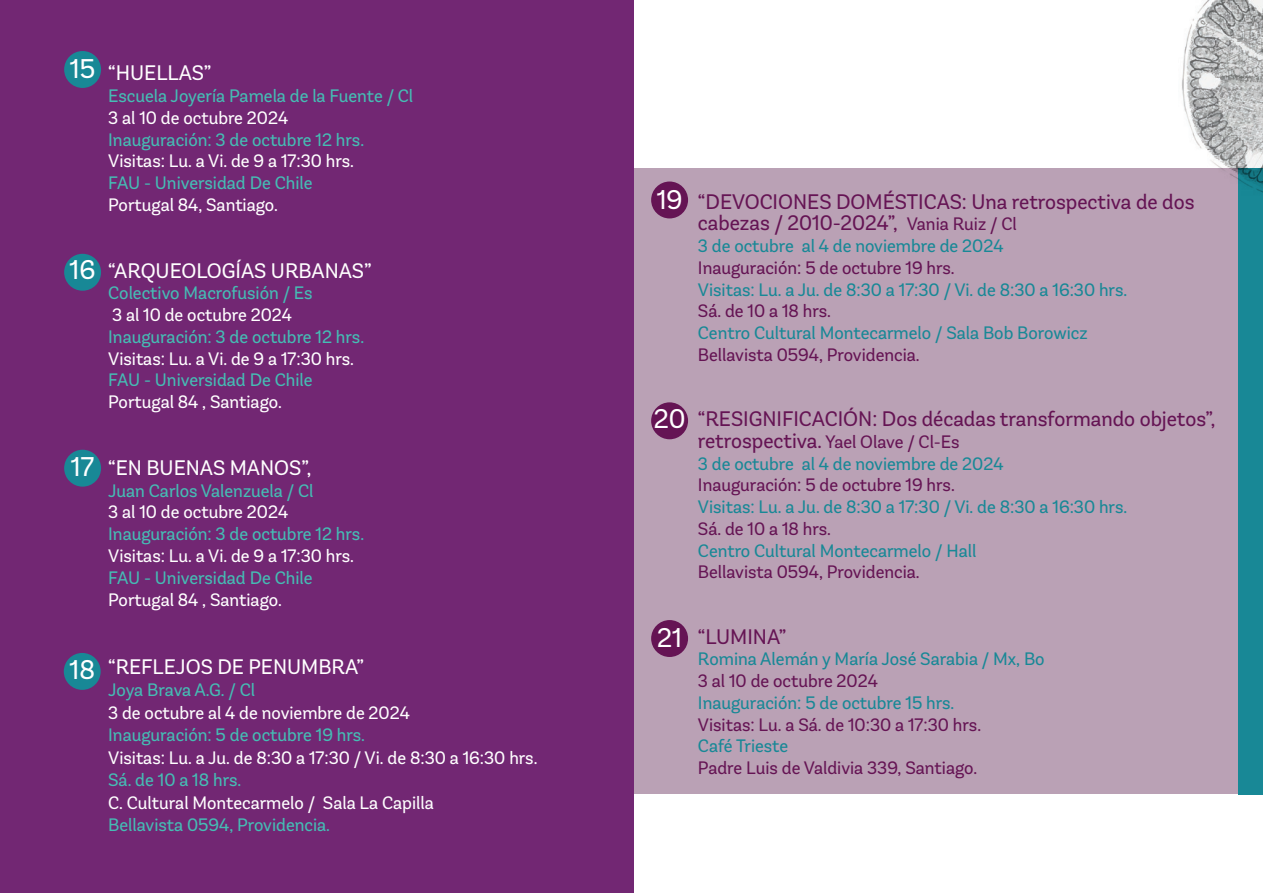
<style>
.page{position:relative;width:1263px;height:893px;background:#fff}
.page>*{position:absolute;margin:0;border:0;box-sizing:border-box;transform-origin:0 0}
.t1{font:27px "Andes Neue Alt 1";color:#fff}
.t2{font:21px/21.8px "Andes Neue Alt 1";color:#651454}
.t3{font:21px "Andes Neue Alt 1";color:#fff}
.t4{font:18px/21.8px "Andes Neue Alt 1";color:#188896}
.t5{font:18px "Andes Neue Alt 1";color:#45bdb4}
.t6{font:18px "Andes Neue Alt 1";color:#fff}
.t7{font:18px "Andes Neue Alt 1";color:#651454}
.s1{font-size:18px}
.s2{font-size:21px;color:#651454}
.s3{color:#651454}
</style>
<div class="page">
<div style="left:626px;top:168px;width:637px;height:626px;background:#baa1b5"></div>
<div style="left:0;top:0;width:634px;height:893px;background:#722773"></div>
<div style="left:1238px;top:168px;width:25px;height:627px;background:#188896"></div>
<div style="left:651px;top:182px;width:37px;height:36px;background:#651454;border-radius:50%"></div>
<div style="left:651px;top:402px;width:37px;height:37px;background:#651454;border-radius:50%"></div>
<div style="left:651px;top:620px;width:37px;height:37px;background:#651454;border-radius:50%"></div>
<img style="left:1182px;top:0;width:81px;height:193px">
<div style="left:64px;top:51px;width:37px;height:37px;background:#188896;border-radius:50%"></div>
<div style="left:64px;top:254px;width:37px;height:37px;background:#188896;border-radius:50%"></div>
<div style="left:64px;top:450px;width:37px;height:37px;background:#188896;border-radius:50%"></div>
<div style="left:64px;top:653px;width:37px;height:37px;background:#188896;border-radius:50%"></div>
<h1 class="t1" style="left:70px;top:52px;width:27px">15</h1>
<p class="t3" style="left:108px;top:60px;width:105px">“HUELLAS”</p>
<p class="t5" style="left:108px;top:85px;width:307px">Escuela Joyería Pamela de la Fuente / Cl</p>
<p class="t6" style="left:108px;top:106px;width:181px">3 al 10 de octubre 2024</p>
<p class="t5" style="left:108px;top:128px;width:257px">Inauguración: 3 de octubre 12 hrs.</p>
<p class="t6" style="left:108px;top:150px;width:247px">Visitas: Lu. a Vi. de 9 a 17:30 hrs.</p>
<p class="t5" style="left:108px;top:172px;width:206px">FAU - Universidad De Chile</p>
<p class="t6" style="left:108px;top:193px;width:171px">Portugal 84, Santiago.</p>
<h1 class="t1" style="left:70px;top:253px;width:27px">16</h1>
<p class="t3" style="left:108px;top:257px;width:265px">“ARQUEOLOGÍAS URBANAS”</p>
<p class="t5" style="left:108px;top:282px;width:206px">Colectivo Macrofusión / Es</p>
<p class="t6" style="left:112px;top:304px;width:181px">3 al 10 de octubre 2024</p>
<p class="t5" style="left:108px;top:325px;width:257px">Inauguración: 3 de octubre 12 hrs.</p>
<p class="t6" style="left:108px;top:347px;width:247px">Visitas: Lu. a Vi. de 9 a 17:30 hrs.</p>
<p class="t5" style="left:108px;top:369px;width:206px">FAU - Universidad De Chile</p>
<p class="t6" style="left:108px;top:391px;width:175px">Portugal 84 , Santiago.</p>
<h1 class="t1" style="left:71px;top:450px;width:25px">17</h1>
<p class="t3" style="left:108px;top:454px;width:205px">“EN BUENAS MANOS”,</p>
<p class="t5" style="left:108px;top:479px;width:207px">Juan Carlos Valenzuela / Cl</p>
<p class="t6" style="left:108px;top:501px;width:181px">3 al 10 de octubre 2024</p>
<p class="t5" style="left:108px;top:523px;width:257px">Inauguración: 3 de octubre 12 hrs.</p>
<p class="t6" style="left:108px;top:544px;width:247px">Visitas: Lu. a Vi. de 9 a 17:30 hrs.</p>
<p class="t5" style="left:108px;top:566px;width:206px">FAU - Universidad De Chile</p>
<p class="t6" style="left:108px;top:589px;width:175px">Portugal 84 , Santiago.</p>
<h1 class="t1" style="left:657px;top:183px;width:27px">19</h1>
<p class="t2" style="left:698px;top:190px;width:498px">“DEVOCIONES DOMÉSTICAS: Una retrospectiva de dos cabezas / 2010-2024”, <span class="s1">Vania Ruiz / Cl</span></p>
<p class="t4" style="left:698px;top:235px;width:307px">3 de octubre al 4 de noviembre de 2024</p>
<p class="t7" style="left:698px;top:256px;width:258px">Inauguración: 5 de octubre 19 hrs.</p>
<p class="t4" style="left:698px;top:278px;width:431px">Visitas: Lu. a Ju. de 8:30 a 17:30 / Vi. de 8:30 a 16:30 hrs.</p>
<p class="t7" style="left:698px;top:300px;width:135px">Sá. de 10 a 18 hrs.</p>
<p class="t4" style="left:698px;top:322px;width:391px">Centro Cultural Montecarmelo / Sala Bob Borowicz</p>
<p class="t7" style="left:698px;top:343px;width:223px">Bellavista 0594, Providencia.</p>
<h1 class="t1" style="left:654px;top:401px;width:33px">20</h1>
<p class="t2" style="left:698px;top:408px;width:519px">“RESIGNIFICACIÓN: Dos décadas transformando objetos”,</p>
<p class="t4" style="left:698px;top:431px;width:307px"><span class="s2">retrospectiva.</span> <span class="s3">Yael Olave / Cl-Es<br></span>3 de octubre al 4 de noviembre de 2024</p>
<p class="t7" style="left:698px;top:474px;width:258px">Inauguración: 5 de octubre 19 hrs.</p>
<p class="t4" style="left:698px;top:496px;width:431px">Visitas: Lu. a Ju. de 8:30 a 17:30 / Vi. de 8:30 a 16:30 hrs.</p>
<p class="t7" style="left:698px;top:517px;width:135px">Sá. de 10 a 18 hrs.</p>
<p class="t4" style="left:698px;top:539px;width:280px">Centro Cultural Montecarmelo / Hall</p>
<p class="t7" style="left:698px;top:561px;width:223px">Bellavista 0594, Providencia.</p>
<h1 class="t1" style="left:70px;top:653px;width:27px">18</h1>
<p class="t3" style="left:108px;top:653px;width:257px">“REFLEJOS DE PENUMBRA”</p>
<p class="t5" style="left:108px;top:679px;width:148px">Joya Brava A.G. / Cl</p>
<p class="t6" style="left:108px;top:701px;width:303px">3 de octubre al 4 de noviembre de 2024</p>
<p class="t5" style="left:108px;top:724px;width:258px">Inauguración: 5 de octubre 19 hrs.</p>
<p class="t6" style="left:108px;top:746px;width:431px">Visitas: Lu. a Ju. de 8:30 a 17:30 / Vi. de 8:30 a 16:30 hrs.</p>
<p class="t5" style="left:108px;top:769px;width:135px">Sá. de 10 a 18 hrs.</p>
<p class="t6" style="left:108px;top:791px;width:327px">C. Cultural Montecarmelo / Sala La Capilla</p>
<p class="t5" style="left:108px;top:814px;width:223px">Bellavista 0594, Providencia.</p>
<h1 class="t1" style="left:657px;top:620px;width:26px">21</h1>
<p class="t2" style="left:698px;top:625px;width:90px">“LUMINA”</p>
<p class="t4" style="left:698px;top:648px;width:348px">Romina Alemán y María José Sarabia / Mx, Bo</p>
<p class="t7" style="left:698px;top:670px;width:181px">3 al 10 de octubre 2024</p>
<p class="t4" style="left:698px;top:692px;width:258px">Inauguración: 5 de octubre 15 hrs.</p>
<p class="t7" style="left:698px;top:713px;width:285px">Visitas: Lu. a Sá. de 10:30 a 17:30 hrs.</p>
<p class="t4" style="left:698px;top:735px;width:92px">Café Trieste</p>
<p class="t7" style="left:698px;top:757px;width:281px">Padre Luis de Valdivia 339, Santiago.</p>
</div>
